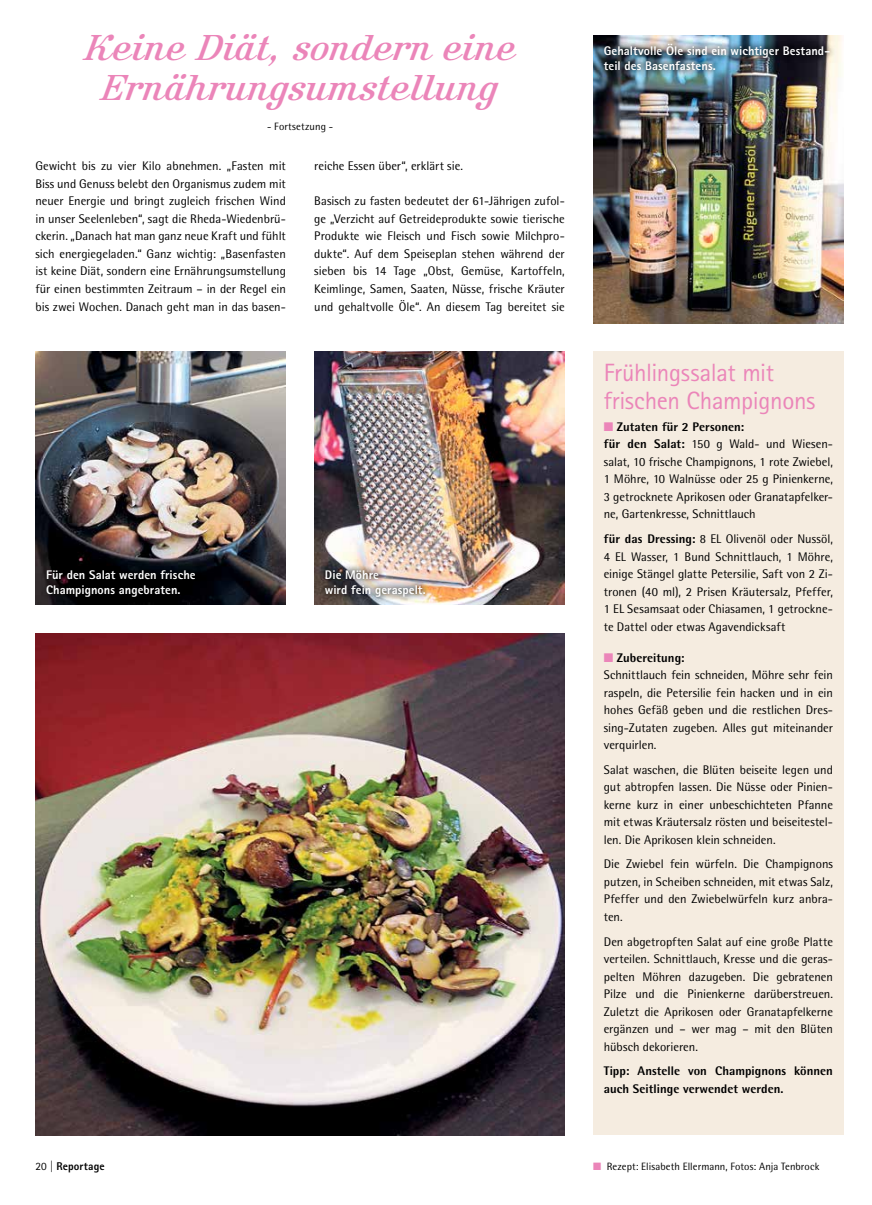
<style>
.page{position:relative;width:872px;height:1205px;background:#fff}
.page>*{position:absolute;margin:0;border:0;box-sizing:border-box;transform-origin:0 0}
.t1{font:37.5px/40px "Kursivschrift Liegend";letter-spacing:.015em;color:#eb85b9;text-align:center}
.t2{font:25px/27.5px "Agfa Rotis Sans Serif";letter-spacing:-.015em;color:#eb85b9}
.t3{font:12.5px/17.5px "Agfa Rotis Semisans";color:#000;text-align:justify}
.t4{font:800 12.5px/15px "Agfa Rotis Sans Serif";letter-spacing:.005em;color:#fff}
.t5{font:800 12.5px/17.5px "Agfa Rotis Semisans";letter-spacing:.005em;color:#000}
.t6{font:800 11.25px "Agfa Rotis Sans Serif";letter-spacing:.01em;color:#000}
.t7{font:10.62px "Agfa Rotis Semisans";letter-spacing:.005em;color:#000}
.s1{font-weight:400}
.s2{color:#eb85b9}
.s3{font-weight:800}
</style>
<div class="page">
<div style="left:593px;top:351px;width:250px;height:784px;background:#f5ece0"></div>
<img style="left:35px;top:633px;width:530px;height:502px">
<img style="left:35px;top:351px;width:251px;height:254px">
<img style="left:314px;top:351px;width:251px;height:254px">
<div style="left:39px;top:563px;width:164px;height:42px;background:#000;opacity:.75"></div>
<div style="left:318px;top:563px;width:114px;height:41px;background:#000;opacity:.75"></div>
<img style="left:593px;top:35px;width:250px;height:288px">
<div style="left:596px;top:36px;width:241px;height:41px;background:#000;opacity:.75"></div>
<h1 class="t1" style="left:85px;top:29px;width:431px">Keine Diät, sondern eine<br>Ernährungsumstellung</h1>
<p class="t7" style="left:267px;top:120px;width:67px">- Fortsetzung -</p>
<p class="t3" style="left:35px;top:157px;width:252px">Gewicht bis zu vier Kilo abnehmen. „Fasten mit Biss und Genuss belebt den Organismus zudem mit neuer Energie und bringt zugleich frischen Wind in unser Seelenleben“, sagt die Rheda-Wiedenbrü&shy;ckerin. „Danach hat man ganz neue Kraft und fühlt sich energiegeladen.“ Ganz wichtig: „Basenfasten ist keine Diät, sondern eine Ernährungsumstellung für einen bestimmten Zeitraum – in der Regel ein bis zwei Wochen. Danach geht man in das basen-</p>
<p class="t3" style="left:314px;top:157px;width:150px">reiche Essen über“, erklärt sie.</p>
<p class="t3" style="left:314px;top:192px;width:252px">Basisch zu fasten bedeutet der 61-Jährigen zufol&shy;ge „Verzicht auf Getreideprodukte sowie tierische Produkte wie Fleisch und Fisch sowie Milchpro&shy;dukte“. Auf dem Speiseplan stehen während der sieben bis 14 Tage „Obst, Gemüse, Kartoffeln, Keimlinge, Samen, Saaten, Nüsse, frische Kräuter und gehaltvolle Öle“. An diesem Tag bereitet sie</p>
<p class="t4" style="left:46px;top:567px;width:151px">Für den Salat werden frische<br>Champignons angebraten.</p>
<p class="t4" style="left:325px;top:567px;width:102px">Die Möhre<br>wird fein geraspelt.</p>
<p class="t6" style="left:35px;top:1158px;width:71px"><span class="s1">20 |</span> Reportage</p>
<p class="t4" style="left:604px;top:43px;width:228px">Gehaltvolle Öle sind ein wichtiger Bestand&shy;teil des Basenfastens.</p>
<h2 class="t2" style="left:604px;top:359px;width:213px">Frühlingssalat mit frischen Champignons</h2>
<p class="t3" style="left:604px;top:418px;width:231px;text-align:left"><span class="s2">■</span> <span class="s3">Zutaten für 2 Personen:<br>für den Salat:</span> 150 g Wald- und Wiesen&shy;salat, 10 frische Champignons, 1 rote Zwiebel, 1 Möhre, 10 Walnüsse oder 25 g Pinienkerne, 3 getrocknete Aprikosen oder Granatapfelker&shy;ne, Gartenkresse, Schnittlauch</p>
<p class="t3" style="left:604px;top:530px;width:231px"><span class="s3">für das Dressing:</span> 8 EL Olivenöl oder Nussöl, 4 EL Wasser, 1 Bund Schnittlauch, 1 Möhre, einige Stängel glatte Petersilie, Saft von 2 Zi&shy;tronen (40 ml), 2 Prisen Kräutersalz, Pfeffer, 1 EL Sesamsaat oder Chiasamen, 1 getrockne&shy;te Dattel oder etwas Agavendicksaft</p>
<p class="t3" style="left:604px;top:649px;width:231px;text-align:left"><span class="s2">■</span> <span class="s3">Zubereitung:<br></span>Schnittlauch fein schneiden, Möhre sehr fein raspeln, die Petersilie fein hacken und in ein hohes Gefäß geben und die restlichen Dres&shy;sing-Zutaten zugeben. Alles gut miteinander verquirlen.</p>
<p class="t3" style="left:604px;top:761px;width:231px">Salat waschen, die Blüten beiseite legen und gut abtropfen lassen. Die Nüsse oder Pinien&shy;kerne kurz in einer unbeschichteten Pfanne mit etwas Kräutersalz rösten und beiseitestel&shy;len. Die Aprikosen klein schneiden.</p>
<p class="t3" style="left:604px;top:855px;width:231px">Die Zwiebel fein würfeln. Die Champignons putzen, in Scheiben schneiden, mit etwas Salz, Pfeffer und den Zwiebelwürfeln kurz anbra&shy;ten.</p>
<p class="t3" style="left:604px;top:932px;width:231px">Den abgetropften Salat auf eine große Platte verteilen. Schnittlauch, Kresse und die geras&shy;pelten Möhren dazugeben. Die gebratenen Pilze und die Pinienkerne darüberstreuen.<br>Zuletzt die Aprikosen oder Granatapfelkerne ergänzen und – wer mag – mit den Blüten hübsch dekorieren.</p>
<p class="t5" style="left:604px;top:1062px;width:231px">Tipp: Anstelle von Champignons können auch Seitlinge verwendet werden.</p>
<p class="t7" style="left:593px;top:1159px;width:228px"><span class="s2">■</span> Rezept: Elisabeth Ellermann, Fotos: Anja Tenbrock</p>
</div>
